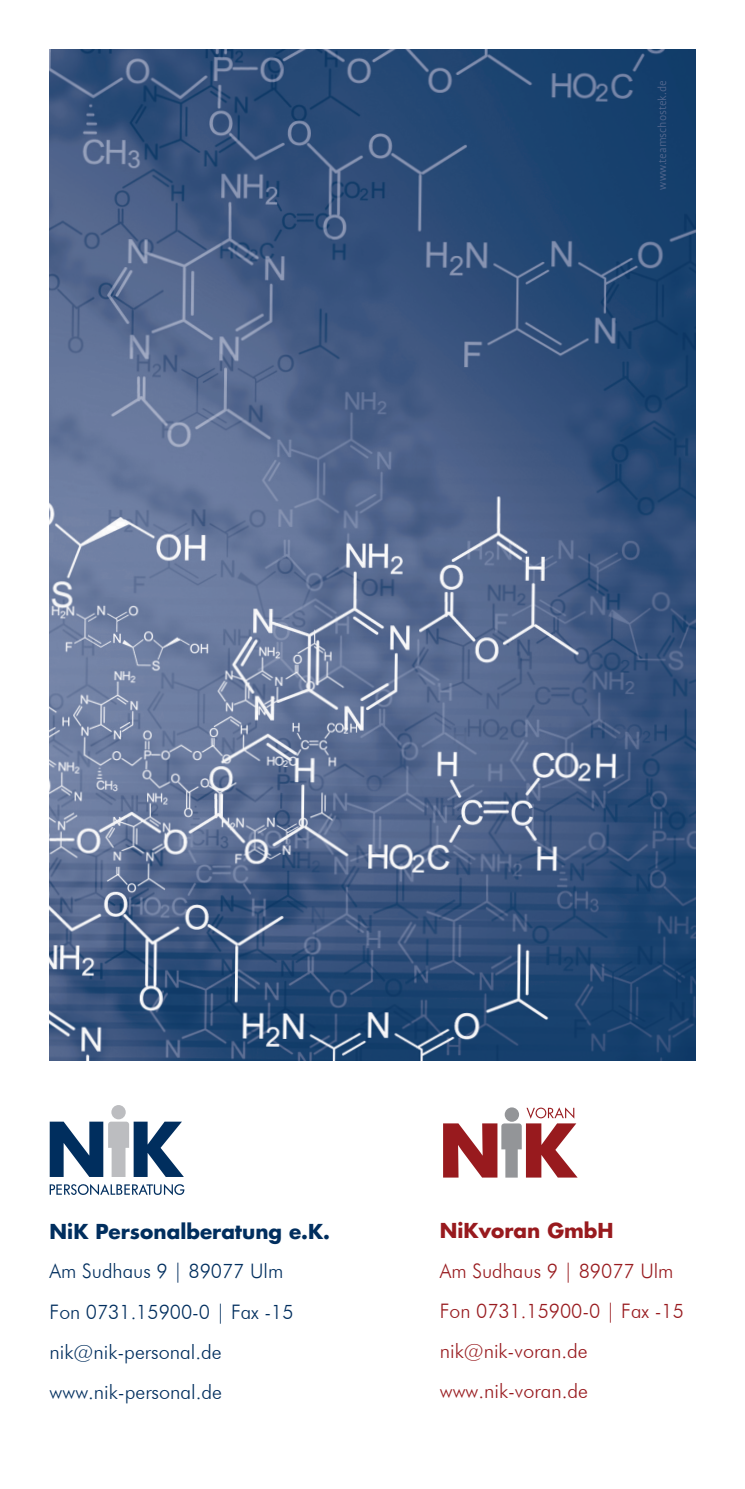
<style>
.page{position:relative;width:745px;height:1489px;background:#fff}
.page>*{position:absolute;margin:0;border:0;box-sizing:border-box;transform-origin:0 0}
.t1{font:300 20px/40.2px "Futura BT";color:#002e5e}
.t2{font:300 20px/39.8px "Futura BT";color:#981a1e}
.t3{font:700 20px "Futura";color:#002e5e}
.t4{font:700 20px "Futura";color:#981a1e}
.t5{font:300 12.5px "Profile";color:#54678e}
</style>
<div class="page">
<img style="left:50px;top:50px;width:644px;height:1010px">
<svg style="left:50px;top:1184px;width:134px;height:10px"></svg>
<div style="left:111px;top:1104px;width:15px;height:15px;background:#bcbdc0;border-radius:50%"></div>
<svg style="left:50px;top:1121px;width:133px;height:55px"></svg>
<svg style="left:443px;top:1107px;width:134px;height:70px"></svg>
<p class="t5" style="left:655px;top:189px;width:110px;rotate:-90deg">www.teamschostek.de</p>
<p class="t3" style="left:50px;top:1217px;width:282px">NiK Personalberatung e.K.</p>
<p class="t1" style="left:50px;top:1250px;width:245px">Am Sudhaus 9 | 89077 Ulm<br>Fon 0731.15900-0 | Fax -15 nik@nik-personal.de www.nik-personal.de</p>
<p class="t4" style="left:439px;top:1216px;width:175px">NiKvoran gmbh</p>
<p class="t2" style="left:439px;top:1250px;width:245px">Am Sudhaus 9 | 89077 Ulm<br>Fon 0731.15900-0 | Fax -15 nik@nik-voran.de www.nik-voran.de</p>
</div>
